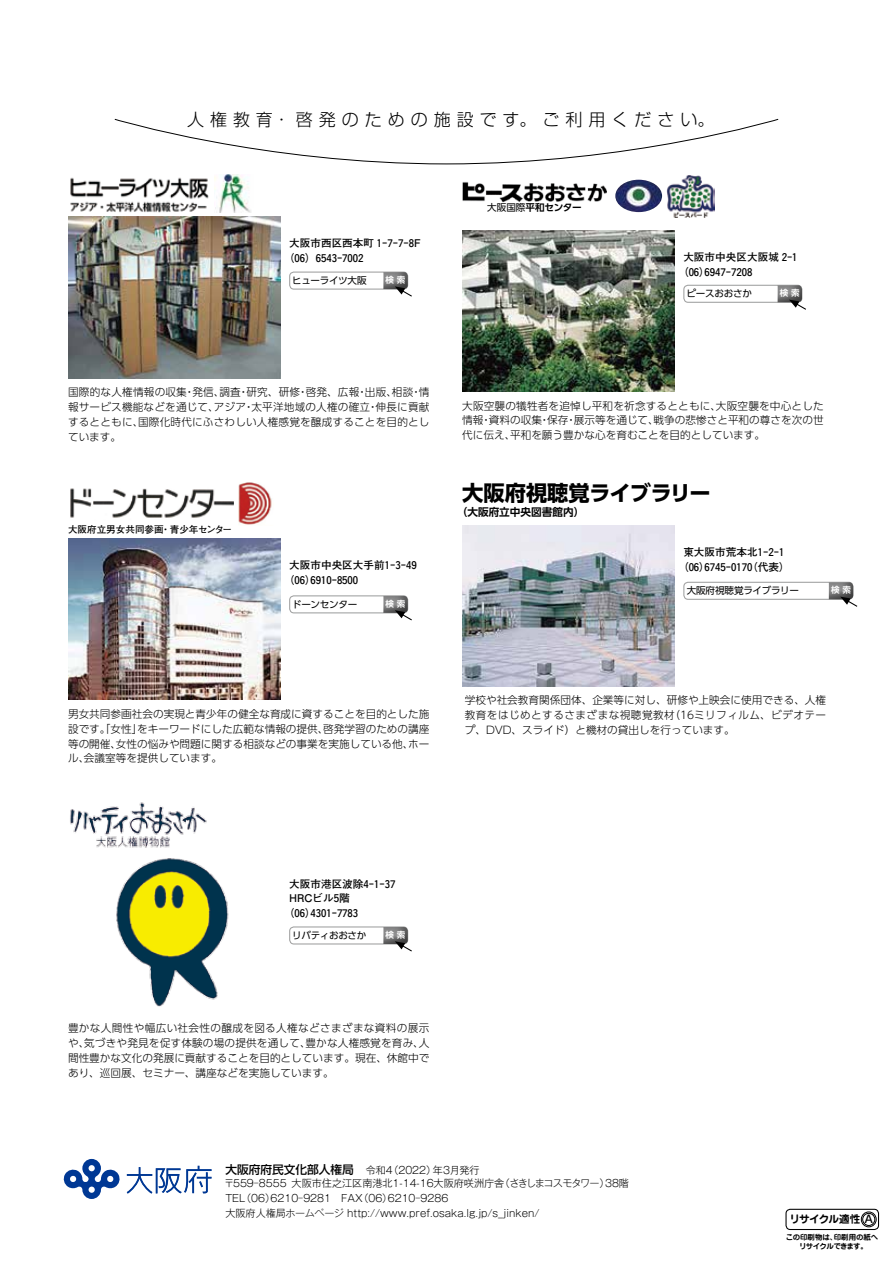
<style>
.page{position:relative;width:893px;height:1263px;background:#fff}
.page>*{position:absolute;margin:0;border:0;box-sizing:border-box;transform-origin:0 0}
.t1{font:700 21.3px "UD Shin Go Pr 6";letter-spacing:-.02em;color:#000}
.t2{font:300 16.95px "Shin Go Pro";letter-spacing:.35em;color:#000}
.t3{font:300 10.65px/14.9px "UD Shin Go Pr 6";color:#000;text-align:justify}
.t4{font:300 10.65px/14px "Shin Go Pro";color:#000}
.t5{font:700 10.65px/14.9px "Futo Go B101 Pro";color:#000}
.t6{font:10.65px "N Futo Go B101";color:#000}
.t7{font:300 10.65px "Univers";color:#000}
.t8{font:700 10.65px "UD Shin Go Pr 6 De";color:#000}
.t9{font:700 10.65px "Jun 501 Pro";letter-spacing:-.06em;color:#000}
.t10{font:300 10.05px/13px "Gothic MB101 Pr 5";color:#000}
.t11{font:9.6px "UD Shin Go Pr 6";letter-spacing:-.03em;color:#000}
.t12{font:700 9.6px "Futo Go B101 Pro";color:#000}
.t13{font:700 9.6px "UD Shin Go Pr 6 De";letter-spacing:-.025em;color:#000}
.t14{font:700 8.55px "UD Shin Go Pr 6 De";letter-spacing:.335em;color:#fff}
.t15{font:700 7.5px/9.6px "Jun 501 Pro";letter-spacing:-.03em;color:#000;text-align:center}
.s1{font-family:"N Futo Go B101";font-weight:400}
.s2{font-family:"Futo Go B101 Pro";font-weight:700}
.s3{font-family:"UD Shin Go Pr 6";font-weight:400}
.s4{font-family:"Shin Go Pro";font-weight:500;font-size:11.7px}
.s5{font-weight:500;font-size:11.7px}
.s6{font-family:"Shin Go Pro"}
.s7{font-family:"UD Shin Go Pr 6";font-weight:500}
</style>
<div class="page">
<svg style="left:114px;top:119px;width:665px;height:45px"></svg>
<img style="left:68px;top:538px;width:213px;height:162px">
<div style="left:289px;top:595px;width:119px;height:18px;border:1px solid #9fa0a0;border-radius:4px"></div>
<div style="left:381px;top:594px;width:27px;height:19px;background:#000;opacity:.57"></div>
<svg style="left:383px;top:596px;width:29px;height:25px"></svg>
<img style="left:70px;top:488px;width:164px;height:30px">
<img style="left:238px;top:483px;width:34px;height:42px">
<img style="left:462px;top:525px;width:213px;height:162px">
<div style="left:683px;top:582px;width:170px;height:18px;border:1px solid #9fa0a0;border-radius:4px"></div>
<div style="left:826px;top:580px;width:27px;height:20px;background:#000;opacity:.57"></div>
<svg style="left:829px;top:582px;width:29px;height:25px"></svg>
<img style="left:215px;top:174px;width:36px;height:39px">
<img style="left:70px;top:177px;width:138px;height:36px">
<div style="left:289px;top:272px;width:119px;height:18px;border:1px solid #9fa0a0;border-radius:4px"></div>
<div style="left:381px;top:270px;width:27px;height:20px;background:#000;opacity:.57"></div>
<svg style="left:383px;top:272px;width:29px;height:25px"></svg>
<img style="left:68px;top:217px;width:213px;height:161px">
<div style="left:683px;top:285px;width:119px;height:18px;border:1px solid #9fa0a0;border-radius:4px"></div>
<div style="left:775px;top:283px;width:27px;height:20px;background:#000;opacity:.57"></div>
<svg style="left:777px;top:285px;width:29px;height:25px"></svg>
<img style="left:462px;top:230px;width:213px;height:162px">
<img style="left:667px;top:175px;width:48px;height:42px">
<img style="left:615px;top:180px;width:47px;height:32px">
<img style="left:462px;top:182px;width:145px;height:20px">
<div style="left:785px;top:1209px;width:94px;height:21px;border:1px solid #000;border-radius:4px"></div>
<div style="left:861px;top:1211px;width:15px;height:16px;border:1px solid #000;border-radius:50%"></div>
<div style="left:862px;top:1213px;width:13px;height:13px;border:1px solid #000;border-radius:50%"></div>
<svg style="left:64px;top:1159px;width:56px;height:40px"></svg>
<svg style="left:127px;top:1166px;width:85px;height:28px"></svg>
<div style="left:289px;top:926px;width:119px;height:18px;border:1px solid #9fa0a0;border-radius:4px"></div>
<div style="left:381px;top:925px;width:27px;height:20px;background:#000;opacity:.57"></div>
<svg style="left:383px;top:927px;width:29px;height:25px"></svg>
<img style="left:116px;top:858px;width:113px;height:148px">
<img style="left:70px;top:802px;width:137px;height:46px">
<h2 class="t2" style="left:187px;top:105px;width:529px">人権教育・啓発のための施設です。ご利用ください。</h2>
<p class="t5" style="left:289px;top:235px;width:133px">大阪市西区西本町 <span class="s1">1-7-7-8</span>F</p>
<p class="t6" style="left:284px;top:253px;width:81px"><span class="s2">（</span>06<span class="s2">）</span>6543-7002</p>
<p class="t11" style="left:292px;top:273px;width:76px">ヒューライツ大阪</p>
<p class="t14" style="left:386px;top:273px;width:21px">検索</p>
<p class="t13" style="left:487px;top:200px;width:96px"><span class="s3">大阪国際</span>平和センター</p>
<p class="t5" style="left:683px;top:248px;width:116px">大阪市中央区大阪城 <span class="s1">2-1</span></p>
<p class="t6" style="left:678px;top:266px;width:76px"><span class="s2">（</span>06<span class="s2">）</span>6947-7208</p>
<p class="t11" style="left:686px;top:286px;width:67px">ピースおおさか</p>
<p class="t14" style="left:780px;top:286px;width:21px">検索</p>
<p class="t3" style="left:68px;top:384px;width:363px">国際的な人権情報の収集・発信、調査・研究、研修・啓発、広報・出版、相談・情報サービス機能などを通じて、アジア・太平洋地域の人権の確立・伸長に貢献するとともに、国際化時代にふさわしい人権感覚を醸成することを目的としています。</p>
<p class="t12" style="left:68px;top:522px;width:166px">大阪府立男女共同参画・青少年センター</p>
<p class="t5" style="left:289px;top:556px;width:129px">大阪市中央区大手前<span class="s1">1-3-49</span></p>
<p class="t6" style="left:284px;top:574px;width:76px"><span class="s2">（</span>06<span class="s2">）</span>6910-8500</p>
<p class="t11" style="left:292px;top:597px;width:67px">ドーンセンター</p>
<p class="t14" style="left:386px;top:597px;width:21px">検索</p>
<p class="t3" style="left:462px;top:398px;width:363px">大阪空襲の犠牲者を追悼し平和を祈念するとともに、大阪空襲を中心とした情報・資料の収集・保存・展示等を通じて、戦争の悲惨さと平和の尊さを次の世代に伝え、平和を願う豊かな心を育むことを目的としています。</p>
<h1 class="t1" style="left:462px;top:476px;width:250px">大阪府視聴覚ライブラリー</h1>
<p class="t8" style="left:457px;top:504px;width:129px">（大阪府立中央図書館内）</p>
<p class="t5" style="left:683px;top:543px;width:102px">東大阪市荒本北<span class="s1">1-2-1</span></p>
<p class="t6" style="left:678px;top:561px;width:113px"><span class="s2">（</span>06<span class="s2">）</span>6745-0170<span class="s2">（代表）</span></p>
<p class="t11" style="left:687px;top:583px;width:114px">大阪府視聴覚ライブラリー</p>
<p class="t14" style="left:831px;top:583px;width:21px">検索</p>
<p class="t3" style="left:68px;top:706px;width:363px">男女共同参画社会の実現と青少年の健全な育成に資することを目的とした施設です。「女性」をキーワードにした広範な情報の提供、啓発学習のための講座等の開催、女性の悩みや問題に関する相談などの事業を実施している他、ホール、会議室等を提供しています。</p>
<p class="t3" style="left:465px;top:692px;width:363px">学校や社会教育関係団体、企業等に対し、研修や上映会に使用できる、人権教育をはじめとするさまざまな視聴覚教材（16ミリフィルム、ビデオテープ、DVD、スライド）と機材の貸出しを行っています。</p>
<p class="t5" style="left:289px;top:875px;width:108px">大阪市港区波除<span class="s1">4-1-37<br></span>HRCビル<span class="s1">5</span>階</p>
<p class="t6" style="left:284px;top:908px;width:76px"><span class="s2">（</span>06<span class="s2">）</span>4301-7783</p>
<p class="t11" style="left:292px;top:928px;width:76px">リバティおおさか</p>
<p class="t14" style="left:386px;top:928px;width:21px">検索</p>
<p class="t3" style="left:68px;top:1020px;width:363px">豊かな人間性や幅広い社会性の醸成を図る人権などさまざまな資料の展示や、気づきや発見を促す体験の場の提供を通して、豊かな人権感覚を育み、人間性豊かな文化の発展に貢献することを目的としています。現在、休館中であり、巡回展、セミナー、講座などを実施しています。</p>
<p class="t10" style="left:224px;top:1163px;width:406px"><span class="s4">大阪府府民文化部人権局</span> 令和4（2022）年3月発行<br>〒559–8555 大阪市住之江区南港北1-14-16大阪府咲洲庁舎（さきしまコスモタワー）38階</p>
<p class="t10" style="left:225px;top:1190px;width:316px;line-height:14.9px">TEL（06）6210–9281　FAX（06）6210–9286<br>大阪府人権局ホームページ http://www.pref.osaka.lg.jp/s_jinken/</p>
<p class="t4" style="left:225px;top:1163px;width:459px"><span class="s5">大阪府府民文化部人権局　</span>令和 2（2020）年 3 月発行<br>〒559‒8555 大阪市住之江区南港北 1-14-16 大阪府咲洲庁舎（さきしまコスモタワー）38 階<br>TEL（06）6210‒9281　FAX（06）6210‒9286</p>
<p class="t7" style="left:225px;top:1207px;width:306px"><span class="s6">大阪府人権局ホームページ</span> http://www.pref.osaka.lg.jp/s_jinken/</p>
<p class="t9" style="left:789px;top:1211px;width:86px">リサイクル適性<span class="s7">Ａ</span></p>
<p class="t15" style="left:786px;top:1231px;width:94px">この印刷物は、印刷用の紙へリサイクルできます。</p>
</div>
